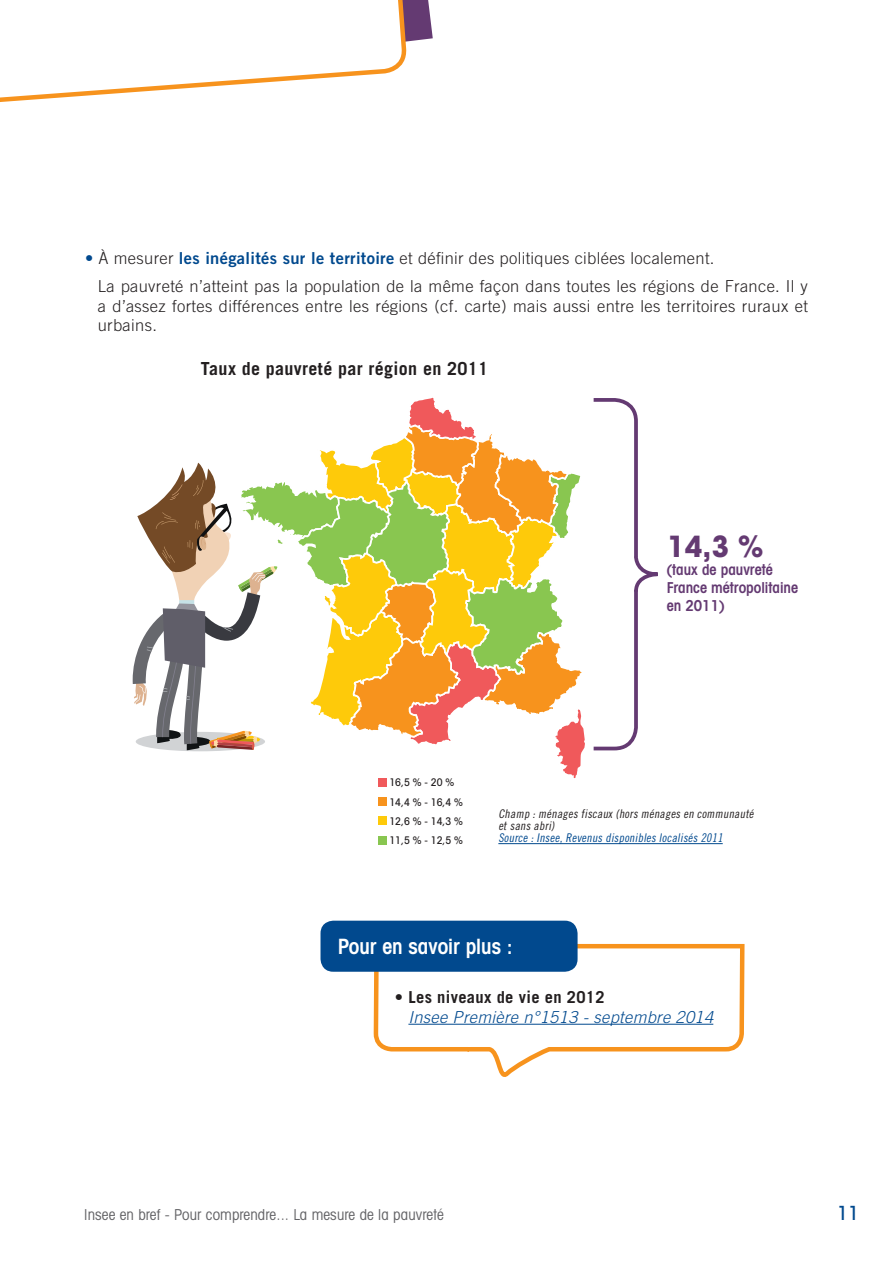
<style>
.page{position:relative;width:893px;height:1263px;background:#fff}
.page>*{position:absolute;margin:0;border:0;box-sizing:border-box;transform-origin:0 0}
.t1{font:700 30px "Avant Garde IT Cby BT";color:#643a72}
.t2{font:600 condensed 21px "Avant Garde IT Cby BT";color:#fff}
.t3{font:500 condensed 19.5px "Avant Garde IT Cby BT";color:#01498e}
.t4{font:700 18px "Trade Gothic";letter-spacing:.02em;color:#231f20}
.t5{font:300 16.5px/28px "Trade Gothic";letter-spacing:.02em;color:#231f20}
.t6{font:italic 300 16.5px/19.5px "Trade Gothic";letter-spacing:.02em;color:#01498e}
.t7{font:condensed 15px "Avant Garde IT Cby BT";letter-spacing:.01em;color:#636366}
.t8{font:600 condensed 15px/18px "Avant Garde IT Cby BT";color:#643a72}
.t9{font:italic 12px/12px "Trade Gothic Cond Eighteen";color:#231f20}
.t10{font:italic 12px "Trade Gothic Cond Eighteen";color:#01498e}
.t11{font:500 condensed 10.5px/19.2px "Avant Garde IT Cby BT";color:#231f20}
.s1{color:#01498e}
.s2{font-family:"Trade Gothic Bold Two";font-weight:400;color:#01498e}
.s3{font-style:normal;color:#231f20}
.s4{font-weight:700;font-style:normal;color:#231f20}
</style>
<div class="page">
<svg style="left:405px;top:0;width:28px;height:58px;fill:#643a72"></svg>
<svg style="left:0;top:0;width:405px;height:102px"></svg>
<svg style="left:373px;top:943px;width:372px;height:134px"></svg>
<hr style="left:408px;top:1024px;width:305px;height:1px;background:#01498e">
<div style="left:320px;top:921px;width:258px;height:51px;background:#01498e;border-radius:13px"></div>
<hr style="left:498px;top:843px;width:225px;height:1px;background:#01498e">
<div style="left:378px;top:778px;width:8px;height:8px;background:#f0595b"></div>
<div style="left:378px;top:797px;width:8px;height:8px;background:#f7931d"></div>
<div style="left:378px;top:817px;width:8px;height:8px;background:#feca0a"></div>
<div style="left:378px;top:836px;width:8px;height:8px;background:#89c650"></div>
<svg style="left:133px;top:397px;width:525px;height:384px"></svg>
<p class="t5" style="left:98px;top:244px;width:712px;text-indent:-13px"><span class="s1">•</span> À mesurer <span class="s2">les inégalités sur le territoire</span> et définir des politiques ciblées localement.<br>La pauvreté n’atteint pas la population de la même façon dans toutes les régions de France. Il y</p>
<p class="t5" style="left:98px;top:296px;width:712px;line-height:19.5px">a d’assez fortes différences entre les régions (cf. carte) mais aussi entre les territoires ruraux et urbains.</p>
<p class="t4" style="left:201px;top:358px;width:289px">Taux de pauvreté par région en 2011</p>
<h1 class="t1" style="left:667px;top:528px;width:98px">14,3 %</h1>
<p class="t8" style="left:667px;top:561px;width:133px">(taux de pauvreté<br>France métropolitaine en 2011)</p>
<p class="t11" style="left:389px;top:773px;width:75px">16,5 % - 20 %<br>14,4 % - 16,4 %<br>12,6 % - 14,3 %<br>11,5 % - 12,5 %</p>
<p class="t9" style="left:498px;top:808px;width:259px">Champ :ménages fiscaux (hors ménages en communauté etsans abri)</p>
<p class="t10" style="left:498px;top:831px;width:228px">Source :Insee,Revenus disponibles localisés 2011</p>
<p class="t2" style="left:338px;top:934px;width:177px">Pour en savoir plus :</p>
<p class="t6" style="left:408px;top:987px;width:306px;text-indent:-13px"><span class="s3">•</span> <span class="s4">Les niveaux de vie en 2012<br></span>Insee Première n°1513 - septembre 2014</p>
<p class="t7" style="left:84px;top:1206px;width:361px">Insee en bref - Pour comprendre... La mesure de la pauvreté</p>
<p class="t3" style="left:837px;top:1202px;width:23px">11</p>
</div>
